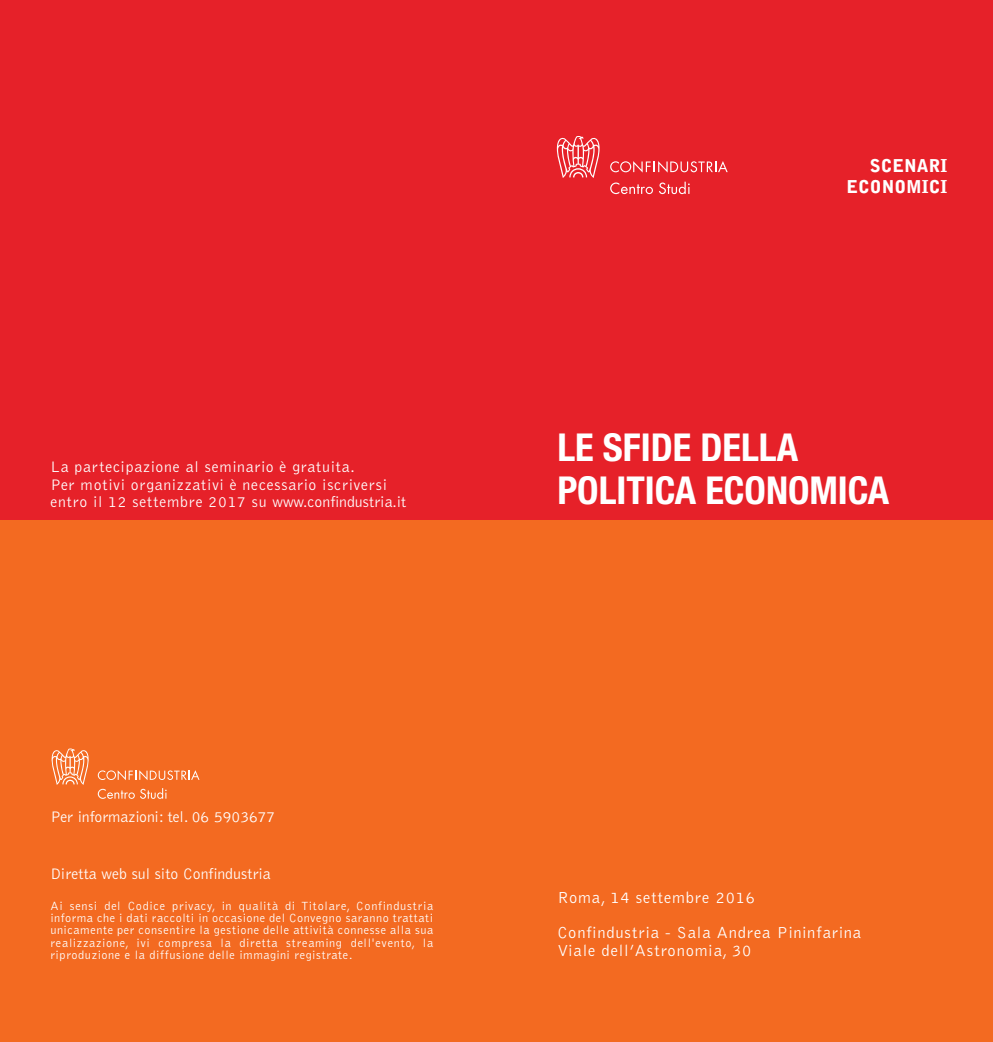
<style>
.page{position:relative;width:993px;height:1042px;background:#fff}
.page>*{position:absolute;margin:0;border:0;box-sizing:border-box;transform-origin:0 0}
.t1{font:700 condensed 38.5px/43.8px "Helvetica Neue";color:#fff}
.t2{font:900 17.68px/21.2px "Bell Gothic";color:#fff;text-align:right}
.t3{font:300 16.45px/34.6px "Bell Gothic";letter-spacing:.05em;color:#fff}
.t4{font:300 15.75px/17.3px "Bell Gothic";letter-spacing:.05em;color:#fff}
.t5{font:300 15.75px "Bell Gothic";color:#fff}
.t6{font:300 12.25px/12.2px "Bell Gothic";letter-spacing:.05em;color:#fff;text-align:justify}
</style>
<div class="page">
<div style="left:0;top:0;width:992px;height:1042px;background:#f36a21"></div>
<div style="left:0;top:0;width:992px;height:520px;background:#e62129"></div>
<svg style="left:610px;top:161px;width:117px;height:12px"></svg>
<svg style="left:556px;top:136px;width:44px;height:42px"></svg>
<svg style="left:610px;top:182px;width:42px;height:12px"></svg>
<svg style="left:659px;top:182px;width:30px;height:12px"></svg>
<svg style="left:98px;top:770px;width:101px;height:10px"></svg>
<svg style="left:52px;top:748px;width:37px;height:37px"></svg>
<svg style="left:98px;top:788px;width:68px;height:11px"></svg>
<p class="t4" style="left:50px;top:459px;width:357px">La partecipazione al seminario è gratuita.<br>Per motivi organizzativi è necessario iscriversi entro il 12 settembre 2017 su www.confindustria.it</p>
<p class="t5" style="left:50px;top:811px;width:226px">Per informazioni: tel. 06 5903677</p>
<p class="t5" style="left:50px;top:867px;width:222px">Diretta web sul sito Confindustria</p>
<p class="t6" style="left:50px;top:900px;width:384px">Ai sensi del Codice privacy, in qualità di Titolare, Confindustria informa che i dati raccolti in occasione del Convegno saranno trattati unicamente per consentire la gestione delle attività connesse alla sua realizzazione, ivi compresa la diretta streaming dell'evento, la riproduzione e la diffusione delle immagini registrate.</p>
<h2 class="t2" style="left:846px;top:157px;width:102px">SCENARI<br>ECONOMICI</h2>
<h1 class="t1" style="left:557px;top:428px;width:333px">LE SFIDE DELLA<br>POLITICA ECONOMICA</h1>
<h3 class="t3" style="left:557px;top:881px;width:305px">Roma, 14 settembre 2016<br>Confindustria - Sala Andrea Pininfarina</h3>
<h3 class="t3" style="left:557px;top:934px;width:195px">Viale dell’Astronomia, 30</h3>
</div>
